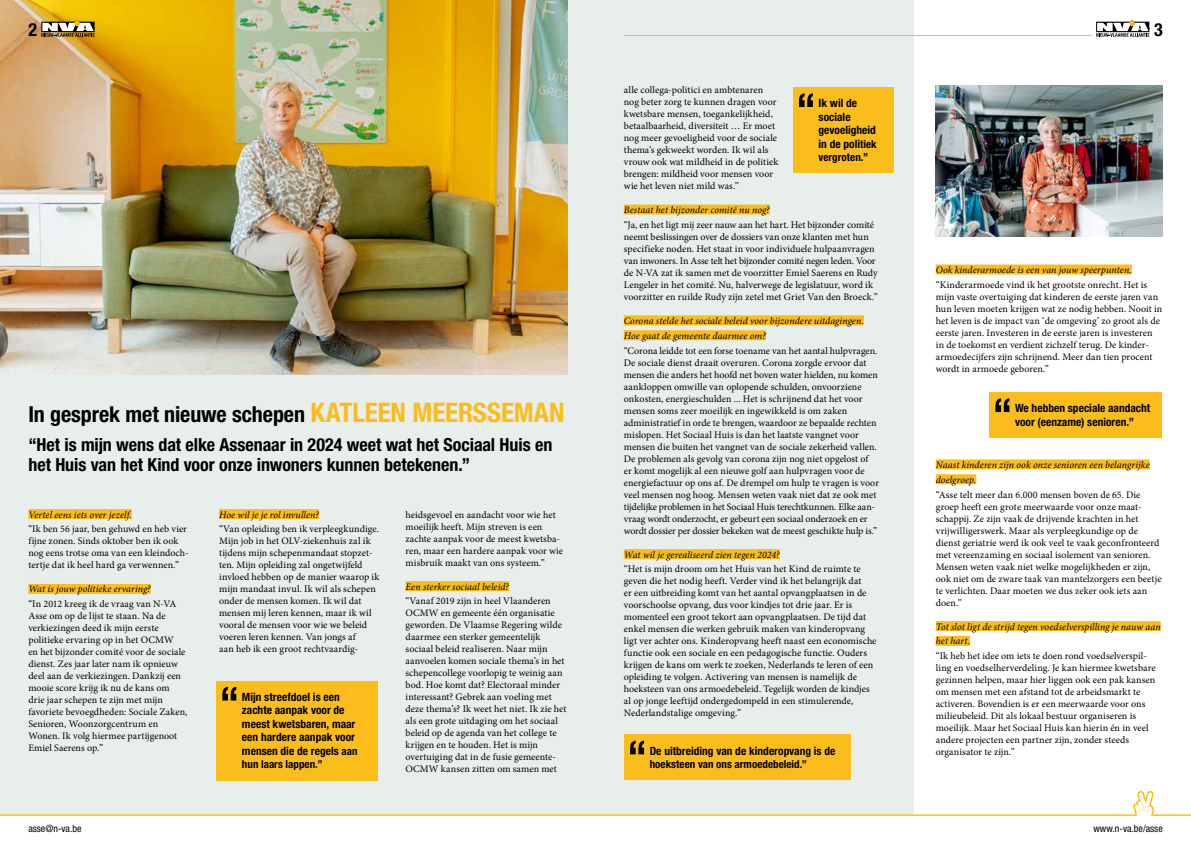
<style>
.page{position:relative;width:1191px;height:842px;background:#fff}
.page>*{position:absolute;margin:0;border:0;box-sizing:border-box;transform-origin:0 0}
.t1{font:700 condensed 22px "Helvetica Neue LT Std";letter-spacing:-.005em;color:#000}
.t2{font:700 condensed 18px/20px "Helvetica Neue LT Std";letter-spacing:-.005em;color:#000}
.t3{font:700 condensed 11.4px/13.5px "Helvetica Neue LT Std";color:#000}
.t4{font:700 condensed 11px "Helvetica Neue LT Std";letter-spacing:.005em;color:#000}
.t5{font:10px/12px "Minion Pro";color:#000}
.t6{font:italic 10px/14.8px "Minion Pro";letter-spacing:.005em;color:#000}
.t7{font:condensed 10px "Helvetica Neue LT Std";color:#000}
.s1{font-size:27px;color:#fbbd1b}
.s2{font-size:11px}
</style>
<div class="page">
<div style="left:0;top:0;width:913px;height:814px;background:#e8eeec"></div>
<div style="left:28px;top:509px;width:104px;height:10px;background:#fbbd1b"></div>
<div style="left:28px;top:584px;width:123px;height:10px;background:#fbbd1b"></div>
<div style="left:219px;top:509px;width:100px;height:10px;background:#fbbd1b"></div>
<div style="left:405px;top:581px;width:104px;height:10px;background:#fbbd1b"></div>
<div style="left:624px;top:205px;width:145px;height:10px;background:#fbbd1b"></div>
<div style="left:624px;top:315px;width:240px;height:10px;background:#fbbd1b"></div>
<div style="left:624px;top:330px;width:142px;height:10px;background:#fbbd1b"></div>
<div style="left:624px;top:549px;width:155px;height:10px;background:#fbbd1b"></div>
<div style="left:935px;top:265px;width:196px;height:10px;background:#fbbd1b"></div>
<div style="left:935px;top:459px;width:214px;height:10px;background:#fbbd1b"></div>
<div style="left:935px;top:474px;width:41px;height:10px;background:#fbbd1b"></div>
<div style="left:935px;top:621px;width:225px;height:10px;background:#fbbd1b"></div>
<div style="left:935px;top:636px;width:35px;height:10px;background:#fbbd1b"></div>
<img style="left:0;top:0;width:567px;height:374px">
<img style="left:935px;top:85px;width:227px;height:151px">
<div style="left:216px;top:681px;width:162px;height:99px;background:#fbbd1b"></div>
<svg style="left:222px;top:687px;width:14px;height:13px"></svg>
<div style="left:989px;top:392px;width:173px;height:46px;background:#fbbd1b"></div>
<svg style="left:995px;top:398px;width:14px;height:14px"></svg>
<div style="left:624px;top:735px;width:226px;height:45px;background:#fbbd1b"></div>
<svg style="left:630px;top:741px;width:14px;height:13px"></svg>
<div style="left:792px;top:87px;width:101px;height:86px;background:#fbbd1b"></div>
<svg style="left:799px;top:93px;width:14px;height:14px"></svg>
<svg style="left:0;top:791px;width:1191px;height:25px"></svg>
<hr style="left:624px;top:35px;width:467px;height:1px;background:#fbbd1b">
<svg style="left:41px;top:20px;width:54px;height:17px"></svg>
<svg style="left:1096px;top:20px;width:53px;height:17px"></svg>
<h2 class="t2" style="left:28px;top:19px;width:10px">2</h2>
<h2 class="t2" style="left:1154px;top:19px;width:10px">3</h2>
<h1 class="t1" style="left:28px;top:401px;width:538px">In gesprek met nieuwe schepen <span class="s1">KATLEEN MEERSSEMAN</span></h1>
<h2 class="t2" style="left:28px;top:434px;width:525px">“Het is mijn wens dat elke Assenaar in 2024 weet wat het Sociaal Huis en het Huis van het Kind voor onze inwoners kunnen betekenen.”</h2>
<p class="t6" style="left:28px;top:507px;width:105px">Vertel eens iets over jezelf.</p>
<p class="t5" style="left:28px;top:523px;width:162px">“Ik ben 56 jaar, ben gehuwd en heb vier fijne zonen. Sinds oktober ben ik ook nog eens trotse oma van een kleindoch&shy;tertje dat ik heel hard ga verwennen.”</p>
<p class="t6" style="left:28px;top:582px;width:124px">Wat is jouw politieke ervaring?</p>
<p class="t5" style="left:28px;top:598px;width:161px">“In 2012 kreeg ik de vraag van N-VA Asse om op de lijst te staan. Na de verkiezingen deed ik mijn eerste politieke ervaring op in het OCMW<br>en het bijzonder comité voor de sociale dienst. Zes jaar later nam ik opnieuw deel aan de verkiezingen. Dankzij een mooie score krijg ik nu de kans om drie jaar schepen te zijn met mijn favoriete bevoegdheden: Sociale Zaken, Senioren, Woonzorgcentrum en Wonen. Ik volg hiermee partijgenoot Emiel Saerens op.”</p>
<p class="t6" style="left:219px;top:507px;width:101px">Hoe wil je je rol invullen?</p>
<p class="t5" style="left:219px;top:523px;width:162px">“Van opleiding ben ik verpleegkundige.<br>Mijn job in het OLV-ziekenhuis zal ik tijdens mijn schepenmandaat stopzet&shy;ten. Mijn opleiding zal ongetwijfeld invloed hebben op de manier waarop ik mijn mandaat invul. Ik wil als schepen onder de mensen komen. Ik wil dat mensen mij leren kennen, maar ik wil vooral de mensen voor wie we beleid voeren leren kennen. Van jongs af<br>aan heb ik een groot rechtvaardig-</p>
<p class="t3" style="left:242px;top:690px;width:117px">Mijn streefdoel is een zachte aanpak voor de meest kwetsbaren, maar een hardere aanpak voor mensen die de regels <span class="s2">aan</span></p>
<p class="t4" style="left:242px;top:757px;width:82px">hun laars lappen.”</p>
<p class="t5" style="left:405px;top:508px;width:159px">heidsgevoel en aandacht voor wie het moeilijk heeft. Mijn streven is een zachte aanpak voor de meest kwetsba&shy;ren, maar een hardere aanpak voor wie misbruik maakt van ons systeem.”</p>
<p class="t6" style="left:405px;top:579px;width:105px">Een sterker sociaal beleid?</p>
<p class="t5" style="left:405px;top:595px;width:162px">“Vanaf 2019 zijn in heel Vlaanderen OCMW en gemeente één organisatie geworden. De Vlaamse Regering wilde daarmee een sterker gemeentelijk sociaal beleid realiseren. Naar mijn aanvoelen komen sociale thema’s in het schepencollege voorlopig te weinig aan bod. Hoe komt dat? Electoraal minder interessant? Gebrek aan voeling met deze thema’s? Ik weet het niet. Ik zie het als een grote uitdaging om het sociaal beleid op de agenda van het college te krijgen en te houden. Het is mijn overtuiging dat in de fusie gemeente-OCMW kansen zitten om samen met</p>
<p class="t5" style="left:624px;top:84px;width:156px">alle collega-politici en ambtenaren nog beter zorg te kunnen dragen voor kwetsbare mensen, toegankelijkheid, betaalbaarheid, diversiteit … Er moet nog meer gevoeligheid voor de sociale thema’s gekweekt worden. Ik wil als vrouw ook wat mildheid in de politiek brengen: mildheid voor mensen voor wie het leven niet mild was.”</p>
<p class="t6" style="left:624px;top:202px;width:147px">Bestaat het bijzonder comité nu nog?</p>
<p class="t5" style="left:624px;top:219px;width:255px">“Ja, en het ligt mij zeer nauw aan het hart. Het bijzonder comité neemt beslissingen over de dossiers van onze klanten met hun specifieke noden. Het staat in voor individuele hulpaanvragen van inwoners. In Asse telt het bijzonder comité negen leden. Voor de N-VA zat ik samen met de voorzitter Emiel Saerens en Rudy Lengeler in het comité. Nu, halverwege de legislatuur, word ik voorzitter en ruilde Rudy zijn zetel met Griet Van den Broeck.”</p>
<p class="t6" style="left:624px;top:313px;width:242px">Corona stelde het sociale beleid voor bijzondere uitdagingen.<br>Hoe gaat de gemeente daarmee om?</p>
<p class="t5" style="left:624px;top:344px;width:257px">“Corona leidde tot een forse toename van het aantal hulpvragen.<br>De sociale dienst draait overuren. Corona zorgde ervoor dat mensen die anders het hoofd net boven water hielden, nu komen aankloppen omwille van oplopende schulden, onvoorziene onkosten, energieschulden ... Het is schrijnend dat het voor mensen soms zeer moeilijk en ingewikkeld is om zaken administratief in orde te brengen, waardoor ze bepaalde rechten mislopen. Het Sociaal Huis is dan het laatste vangnet voor mensen die buiten het vangnet van de sociale zekerheid vallen.<br>De problemen als gevolg van corona zijn nog niet opgelost of<br>er komt mogelijk al een nieuwe golf aan hulpvragen voor de energiefactuur op ons af. De drempel om hulp te vragen is voor veel mensen nog hoog. Mensen weten vaak niet dat ze ook met tijdelijke problemen in het Sociaal Huis terechtkunnen. Elke aan&shy;vraag wordt onderzocht, er gebeurt een sociaal onderzoek en er wordt dossier per dossier bekeken wat de meest geschikte hulp is.”</p>
<p class="t6" style="left:624px;top:547px;width:157px">Wat wil je gerealiseerd zien tegen 2024?</p>
<p class="t5" style="left:624px;top:563px;width:254px">“Het is mijn droom om het Huis van het Kind de ruimte te geven die het nodig heeft. Verder vind ik het belangrijk dat<br>er een uitbreiding komt van het aantal opvangplaatsen in de voorschoolse opvang, dus voor kindjes tot drie jaar. Er is momenteel een groot tekort aan opvangplaatsen. De tijd dat enkel mensen die werken gebruik maken van kinderopvang ligt ver achter ons. Kinderopvang heeft naast een economische functie ook een sociale en een pedagogische functie. Ouders krijgen de kans om werk te zoeken, Nederlands te leren of een opleiding te volgen. Activering van mensen is namelijk de hoeksteen van ons armoedebeleid. Tegelijk worden de kindjes al op jonge leeftijd ondergedompeld in een stimulerende, Nederlandstalige omgeving.”</p>
<p class="t3" style="left:818px;top:96px;width:60px">Ik wil de sociale gevoeligheid in de poli<span class="s2">tiek</span></p>
<p class="t4" style="left:818px;top:151px;width:51px">vergroten.”</p>
<p class="t3" style="left:650px;top:744px;width:187px">De uitbreiding van de kinderopvang is de</p>
<p class="t4" style="left:650px;top:757px;width:159px">hoeksteen van ons armoedebeleid.”</p>
<p class="t6" style="left:935px;top:262px;width:198px">Ook kinderarmoede is een van jouw speerpunten.</p>
<p class="t5" style="left:935px;top:279px;width:228px">“Kinderarmoede vind ik het grootste onrecht. Het is mijn vaste overtuiging dat kinderen de eerste jaren van hun leven moeten krijgen wat ze nodig hebben. Nooit in het leven is de impact van ‘de omgeving’ zo groot als de eerste jaren. Investeren in de eerste jaren is investeren in de toekomst en verdient zichzelf terug. De kinder&shy;armoedecijfers zijn schrijnend. Meer dan tien procent wordt in armoede geboren.”</p>
<p class="t3" style="left:1015px;top:401px;width:137px">We hebben speciale aandacht voor (eenzame) senioren.”</p>
<p class="t6" style="left:935px;top:457px;width:215px">Naast kinderen zijn ook onze senioren een belangrijke doelgroep.</p>
<p class="t5" style="left:935px;top:488px;width:227px">“Asse telt meer dan 6.000 mensen boven de 65. Die groep heeft een grote meerwaarde voor onze maat&shy;schappij. Ze zijn vaak de drijvende krachten in het vrijwilligerswerk. Maar als verpleegkundige op de dienst geriatrie werd ik ook veel te vaak geconfronteerd met vereenzaming en sociaal isolement van senioren.<br>Mensen weten vaak niet welke mogelijkheden er zijn, ook niet om de zware taak van mantelzorgers een beetje te verlichten. Daar moeten we dus zeker ook iets aan doen.”</p>
<p class="t6" style="left:935px;top:619px;width:226px">Tot slot ligt de strijd tegen voedselverspilling je nauw aan het hart.</p>
<p class="t5" style="left:935px;top:650px;width:221px">“Ik heb het idee om iets te doen rond voedselverspil&shy;ling en voedselherverdeling. Je kan hiermee kwetsbare gezinnen helpen, maar hier liggen ook een pak kansen om mensen met een afstand tot de arbeidsmarkt te activeren. Bovendien is er een meerwaarde voor ons milieubeleid. Dit als lokaal bestuur organiseren is moeilijk. Maar het Sociaal Huis kan hierin én in veel andere projecten een partner zijn, zonder steeds organisator te zijn.”</p>
<p class="t7" style="left:28px;top:823px;width:55px">asse@n-va.be</p>
<p class="t7" style="left:1093px;top:823px;width:71px">www.n-va.be/asse</p>
</div>
